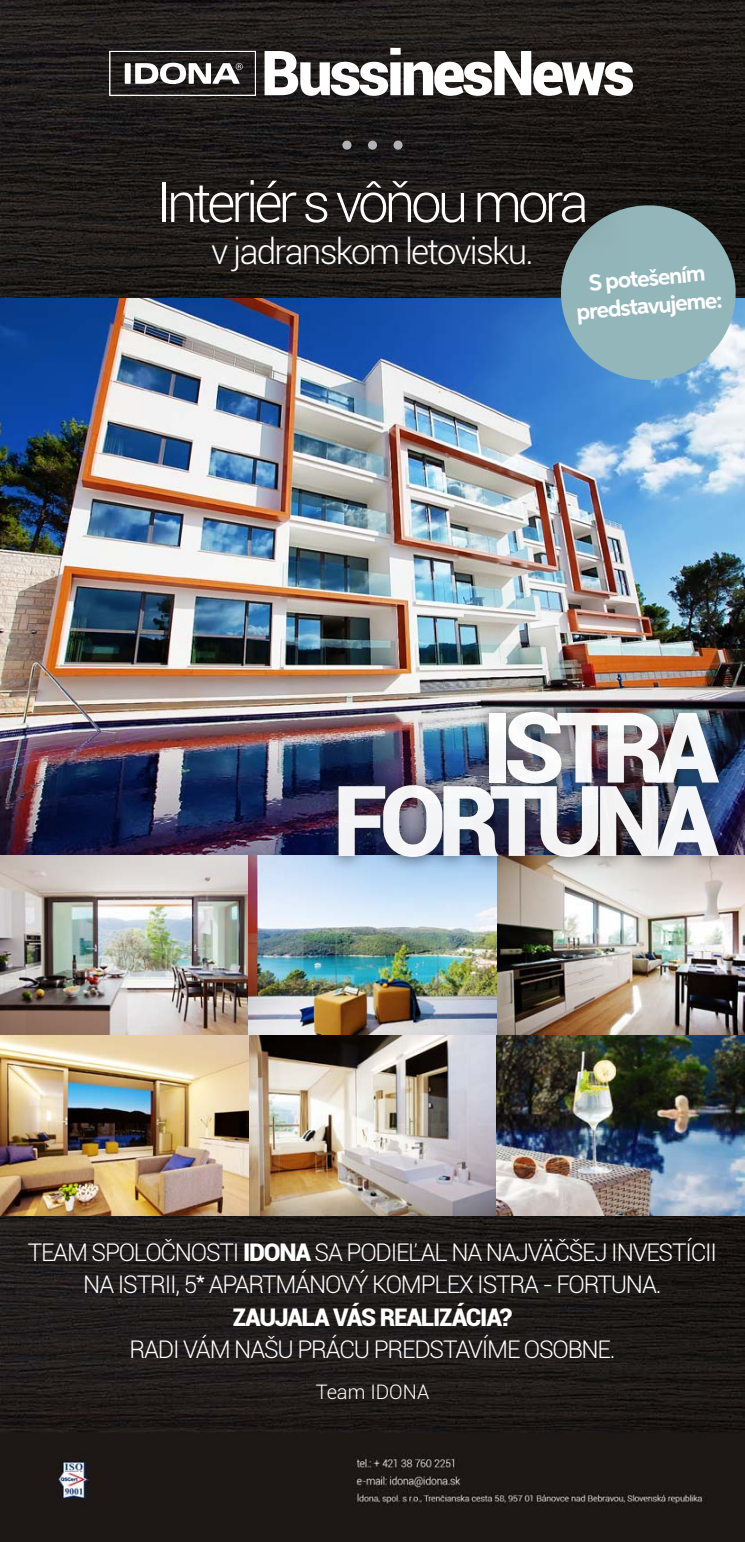
<style>
.page{position:relative;width:745px;height:1542px;background:#fff}
.page>*{position:absolute;margin:0;border:0;box-sizing:border-box;transform-origin:0 0}
.t1{font:900 98px/73.4px "Roboto";letter-spacing:-.09em;color:#fff;text-align:right}
.t2{font:900 62.12px "Roboto";letter-spacing:-.05em;color:#fff}
.t3{font:300 55px "Roboto";letter-spacing:-.075em;color:#fff}
.t4{font:300 35px "Roboto";color:#fff}
.t5{font:300 24.38px/32.5px "Roboto";letter-spacing:-.05em;color:#fff;text-align:center}
.t6{font:700 23.12px/27.8px "Aspira";color:#fff;text-align:center}
.t7{font:300 20px "Roboto";color:#fff}
.s1{font-weight:900}
.s2{font-family:"Arial";font-weight:400}
</style>
<div class="page">
<img style="left:0;top:0;width:744px;height:299px">
<div style="left:0;top:1439px;width:744px;height:102px;background:#1d1815"></div>
<img style="left:0;top:299px;width:744px;height:900px">
<svg style="left:556px;top:201px;width:183px;height:183px;background:#82a4b0"></svg>
<div style="left:323px;top:696px;width:409px;height:176px;background:#231f20;opacity:.75"></div>
<svg style="left:119px;top:142px;width:507px;height:166px;background:#252628"></svg>
<svg style="left:0;top:1199px;width:744px;height:240px;background:#282320"></svg>
<div style="left:125px;top:63px;width:6px;height:21px;background:#fff"></div>
<svg style="left:135px;top:63px;width:107px;height:21px"></svg>
<div style="left:109px;top:51px;width:147px;height:45px;border:1px solid #fff"></div>
<h2 class="t2" style="left:261px;top:29px;width:375px">BUSSINESNEWS</h2>
<h3 class="t3" style="left:156px;top:164px;width:434px">INTERIÉR S VÔŇOU MORA</h3>
<h3 class="t4" style="left:211px;top:227px;width:324px">V JADRANSKOM LETOVISKU.</h3>
<p class="t6" style="left:572px;top:270px;width:148px;rotate:-5deg">S potešením predstavujeme:</p>
<h1 class="t1" style="left:333px;top:707px;width:387px">ISTRA<br>FORTUNA</h1>
<p class="t5" style="left:28px;top:1235px;width:682px">TEAM SPOLOČNOSTI <span class="s1">IDONA</span> SA PODI EĽAL NA NAJVÄČŠEJ I NVESTÍCII<br>NA ISTRII , 5<span class="s2">*</span> APARTMÁNOVÝ KOMPLEX ISTRA - FORTUNA.<br><span class="s1">ZAUJALA VÁS REALIZÁCIA?</span></p>
<p class="t5" style="left:129px;top:1332px;width:487px">RADI VÁM NAŠU PRÁCU PR EDSTAVÍME OSOBNE.</p>
<p class="t7" style="left:315px;top:1377px;width:74px">TEAM IDONA</p>
</div>
